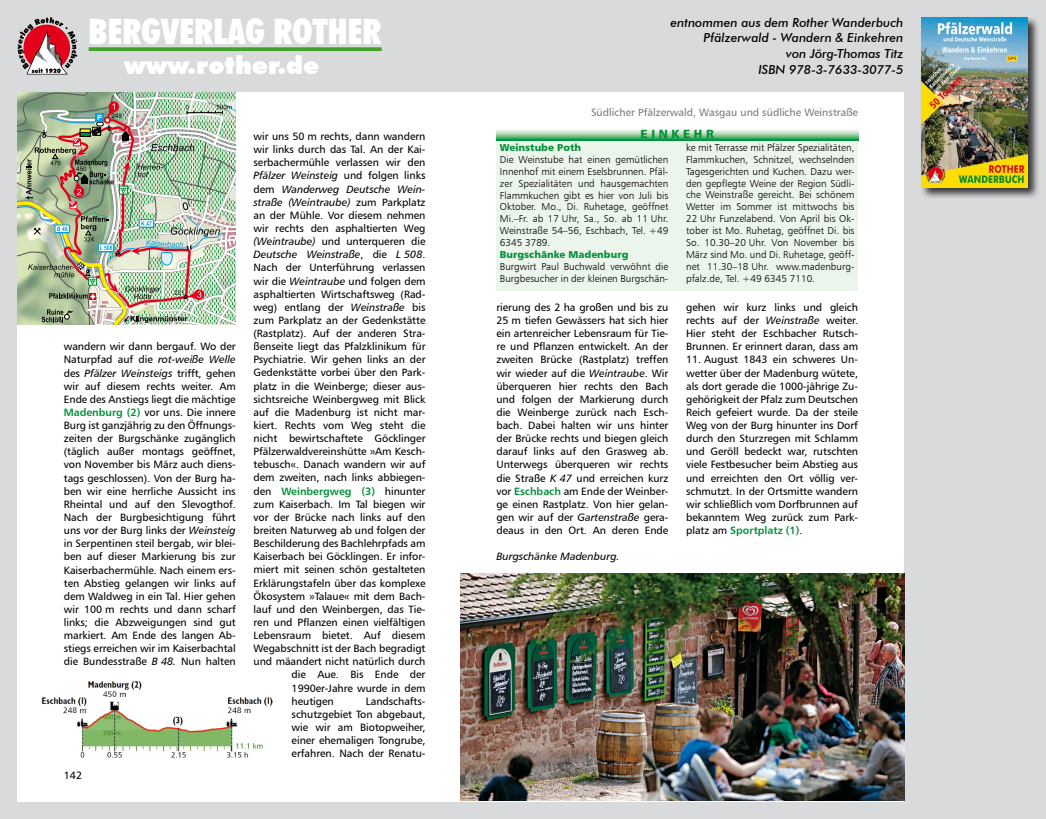
<style>
.page{position:relative;width:1046px;height:819px;background:#fff}
.page>*{position:absolute;margin:0;border:0;box-sizing:border-box;transform-origin:0 0}
.t1{font:900 condensed 35px "Futura BT";color:#fff}
.t2{font:900 25px "Futura BT";color:#fff}
.t3{font:italic 500 12.5px/15.8px "Futura BT";color:#000;text-align:right}
.t4{font:11.88px "Humanist 777 BT Black B";letter-spacing:.3em;color:#009037}
.t5{font:10.62px/13.1px "Humanist 777 BT Roman B";letter-spacing:-.005em;color:#000;text-align:justify}
.t6{font:10.62px/13.1px "Humanist 777 BT Italic B";letter-spacing:-.005em;color:#000;text-align:justify}
.t7{font:10.62px "Humanist 777 BT Roman B";color:#7b7c7e}
.t8{font:10.62px "Humanist 777 BT Bold B";letter-spacing:-.005em;color:#009037}
.t9{font:10px/11.9px "Humanist 777 BT Light B";color:#000;text-align:justify}
.t10{font:10px "Humanist 777 BT Black B";color:#009037}
.s1{font-family:"Humanist 777 BT Italic B"}
.s2{font-family:"Humanist 777 BT Roman B"}
.s3{font-family:"Humanist 777 BT Bold B";color:#009037}
.s4{font-family:"Humanist 777 BT Roman B";color:#000}
</style>
<div class="page">
<div style="left:0;top:0;width:1045px;height:819px;background:#d9dadb"></div>
<svg style="left:18px;top:17px;width:59px;height:57px"></svg>
<svg style="left:89px;top:47px;width:292px;height:4px"></svg>
<div style="left:18px;top:92px;width:886px;height:709px;background:#fff"></div>
<img style="left:42px;top:680px;width:230px;height:77px">
<img style="left:18px;top:92px;width:218px;height:232px">
<div style="left:496px;top:138px;width:361px;height:152px;background:#ecf5eb"></div>
<svg style="left:496px;top:130px;width:361px;height:10px;background:#8bca9d"></svg>
<img style="left:461px;top:573px;width:443px;height:227px">
<div style="left:919px;top:16px;width:120px;height:183px;background:#000;opacity:.75"></div>
<img style="left:921px;top:17px;width:106px;height:170px">
<h1 class="t1" style="left:89px;top:10px;width:294px">BERGVERLAG ROTHER</h1>
<h2 class="t2" style="left:124px;top:50px;width:197px">www.rother.de</h2>
<p class="t5" style="left:64px;top:340px;width:173px">wandern wir dann bergauf. Wo der<br>Naturpfad auf die <span class="s1">rot-weiße Welle</span></p>
<p class="t6" style="left:64px;top:366px;width:173px"><span class="s2">des</span> Pfälzer Weinsteigs <span class="s2">trifft, gehen</span></p>
<p class="t5" style="left:64px;top:379px;width:173px">wir auf diesem rechts weiter. Am Ende des Anstiegs liegt die mächtige <span class="s3">Madenburg (2)</span> vor uns. Die innere Burg ist ganzjährig zu den Öffnungs&shy;zeiten der Burgschänke zugänglich (täglich außer montags geöffnet, von November bis März auch diens&shy;tags geschlossen). Von der Burg ha&shy;ben wir eine herrliche Aussicht ins Rheintal und auf den Slevogthof.<br>Nach der Burgbesichtigung führt uns vor der Burg links der <span class="s1">Weinsteig </span>in Serpentinen steil bergab, wir blei&shy;ben auf dieser Markierung bis zur Kaiserbachermühle. Nach einem ers&shy;ten Abstieg gelangen wir links auf dem Waldweg in ein Tal. Hier gehen wir 100 m rechts und dann scharf links; die Abzweigungen sind gut markiert. Am Ende des langen Ab&shy;stiegs erreichen wir im Kaiserbachtal die Bundesstraße <span class="s1">B 48.</span> Nun halten</p>
<p class="t5" style="left:64px;top:768px;width:20px">142</p>
<p class="t5" style="left:253px;top:130px;width:173px">wir uns 50 m rechts, dann wandern wir links durch das Tal. An der Kai&shy;serbachermühle verlassen wir den</p>
<p class="t6" style="left:253px;top:169px;width:173px">Pfälzer Weinsteig <span class="s2">und folgen links dem</span> Wanderweg Deutsche Wein&shy;straße (Weintraube) <span class="s2">zum Parkplatz</span></p>
<p class="t5" style="left:253px;top:208px;width:173px">an der Mühle. Vor diesem nehmen wir rechts den asphaltierten Weg <span class="s1">(Weintraube)</span> und unterqueren die</p>
<p class="t6" style="left:253px;top:248px;width:173px">Deutsche Weinstraße<span class="s2">, die</span> L 508<span class="s2">.</span></p>
<p class="t5" style="left:253px;top:261px;width:173px">Nach der Unterführung verlassen wir die <span class="s1">Weintraube</span> und folgen dem asphaltierten Wirtschaftsweg (Rad&shy;weg) entlang der <span class="s1">Weinstraße</span> bis zum Parkplatz an der Gedenkstätte (Rastplatz). Auf der anderen Stra&shy;ßenseite liegt das Pfalzklinikum für Psychiatrie. Wir gehen links an der Gedenkstätte vorbei über den Park&shy;platz in die Weinberge; dieser aus&shy;sichtsreiche Weinbergweg mit Blick auf die Madenburg ist nicht mar&shy;kiert. Rechts vom Weg steht die nicht bewirtschaftete Göcklinger Pfälzerwaldvereinshütte »Am Kesch&shy;tebusch«. Danach wandern wir auf dem zweiten, nach links abbiegen-</p>
<p class="t8" style="left:253px;top:484px;width:173px"><span class="s4">den</span> Weinbergweg (3) <span class="s4">hinunter</span></p>
<p class="t5" style="left:253px;top:497px;width:173px">zum Kaiserbach. Im Tal biegen wir</p>
<p class="t5" style="left:253px;top:510px;width:173px">vor der Brücke nach links auf den</p>
<p class="t5" style="left:253px;top:523px;width:173px">breiten Naturweg ab und folgen der</p>
<p class="t5" style="left:253px;top:536px;width:173px">Beschilderung des Bachlehrpfads am</p>
<p class="t5" style="left:253px;top:549px;width:173px">Kaiserbach bei Göcklingen. Er infor-</p>
<p class="t5" style="left:253px;top:563px;width:173px">miert mit seinen schön gestalteten</p>
<p class="t5" style="left:253px;top:576px;width:173px">Erklärungstafeln über das komplexe</p>
<p class="t5" style="left:253px;top:589px;width:173px">Ökosystem »Talaue« mit dem Bach-</p>
<p class="t5" style="left:253px;top:602px;width:173px">lauf und den Weinbergen, das Tie-</p>
<p class="t5" style="left:253px;top:615px;width:173px">ren und Pflanzen einen vielfältigen</p>
<p class="t5" style="left:253px;top:628px;width:173px">Lebensraum bietet. Auf diesem</p>
<p class="t5" style="left:253px;top:641px;width:173px">Wegabschnitt ist der Bach begradigt</p>
<p class="t5" style="left:253px;top:654px;width:173px">und mäandert nicht natürlich durch</p>
<p class="t5" style="left:291px;top:668px;width:135px">die Aue. Bis Ende der</p>
<p class="t5" style="left:291px;top:681px;width:135px">1990er-Jahre wurde in dem</p>
<p class="t5" style="left:291px;top:694px;width:44px">heutigen</p>
<p class="t5" style="left:291px;top:694px;width:135px;text-indent:74px">Landschafts&shy;schutzgebiet Ton abgebaut, wie wir am Biotopweiher, einer ehemaligen Tongrube, erfahren. Nach der Renatu-</p>
<p class="t3" style="left:670px;top:14px;width:234px">entnommen aus dem Rother Wanderbuch<br>Pfälzerwald - Wandern &amp; Einkehren<br>von Jörg-Thomas Titz<br>ISBN 978-3-7633-3077-5</p>
<p class="t7" style="left:591px;top:105px;width:268px">Südlicher Pfälzerwald, Wasgau und südliche Weinstraße</p>
<p class="t4" style="left:640px;top:126px;width:75px">EINKEHR</p>
<p class="t10" style="left:500px;top:141px;width:83px">Weinstube Poth</p>
<p class="t9" style="left:500px;top:153px;width:170px">Die Weinstube hat einen gemütlichen Innenhof mit einem Eselsbrunnen. Pfäl&shy;zer Spezialitäten und hausgemachten Flammkuchen gibt es hier von Juli bis Oktober. Mo., Di. Ruhetage, geöffnet Mi.–Fr. ab 17 Uhr, Sa., So. ab 11 Uhr.<br>Weinstraße 54–56, Eschbach, Tel. +49<br>6345 3789.</p>
<p class="t10" style="left:500px;top:248px;width:130px">Burgschänke Madenburg</p>
<p class="t9" style="left:500px;top:260px;width:170px">Burgwirt Paul Buchwald verwöhnt die<br>Burgbesucher in der kleinen Burgschän-</p>
<p class="t9" style="left:686px;top:141px;width:170px">ke mit Terrasse mit Pfälzer Spezialitäten, Flammkuchen, Schnitzel, wechselnden Tagesgerichten und Kuchen. Dazu wer&shy;den gepflegte Weine der Region Südli&shy;che Weinstraße gereicht. Bei schönem Wetter im Sommer ist mittwochs bis 22 Uhr Funzelabend. Von April bis Ok&shy;tober ist Mo. Ruhetag, geöffnet Di. bis So. 10.30–20 Uhr. Von November bis März sind Mo. und Di. Ruhetage, geöff&shy;net 11.30–18 Uhr. www.madenburg&shy;pfalz.de, Tel. +49 6345 7110.</p>
<p class="t5" style="left:496px;top:300px;width:173px">rierung des 2 ha großen und bis zu 25 m tiefen Gewässers hat sich hier ein artenreicher Lebensraum für Tie&shy;re und Pflanzen entwickelt. An der zweiten Brücke (Rastplatz) treffen wir wieder auf die <span class="s1">Weintraube</span>. Wir überqueren hier rechts den Bach und folgen der Markierung durch die Weinberge zurück nach Esch&shy;bach. Dabei halten wir uns hinter der Brücke rechts und biegen gleich darauf links auf den Grasweg ab.<br>Unterwegs überqueren wir rechts die Straße <span class="s1">K 47</span> und erreichen kurz vor <span class="s3">Eschbach</span> am Ende der Weinber&shy;ge einen Rastplatz. Von hier gelan&shy;gen wir auf der <span class="s1">Gartenstraße</span> gera&shy;deaus in den Ort. An deren Ende</p>
<p class="t5" style="left:686px;top:300px;width:173px">gehen wir kurz links und gleich rechts auf der <span class="s1">Weinstraße</span> weiter.<br>Hier steht der Eschbacher Rutsch-Brunnen. Er erinnert daran, dass am</p>
<p class="t5" style="left:686px;top:353px;width:173px">11. August 1843 ein schweres Un&shy;wetter über der Madenburg wütete, als dort gerade die 1000-jährige Zu&shy;gehörigkeit der Pfalz zum Deutschen Reich gefeiert wurde. Da der steile Weg von der Burg hinunter ins Dorf durch den Sturzregen mit Schlamm und Geröll bedeckt war, rutschten viele Festbesucher beim Abstieg aus und erreichten den Ort völlig ver&shy;schmutzt. In der Ortsmitte wandern wir schließlich vom Dorfbrunnen auf bekanntem Weg zurück zum Park-</p>
<p class="t8" style="left:686px;top:523px;width:118px"><span class="s4">platz am</span> Sportplatz (1)<span class="s4">.</span></p>
<p class="t6" style="left:496px;top:550px;width:125px">Burgschänke Madenburg.</p>
</div>
